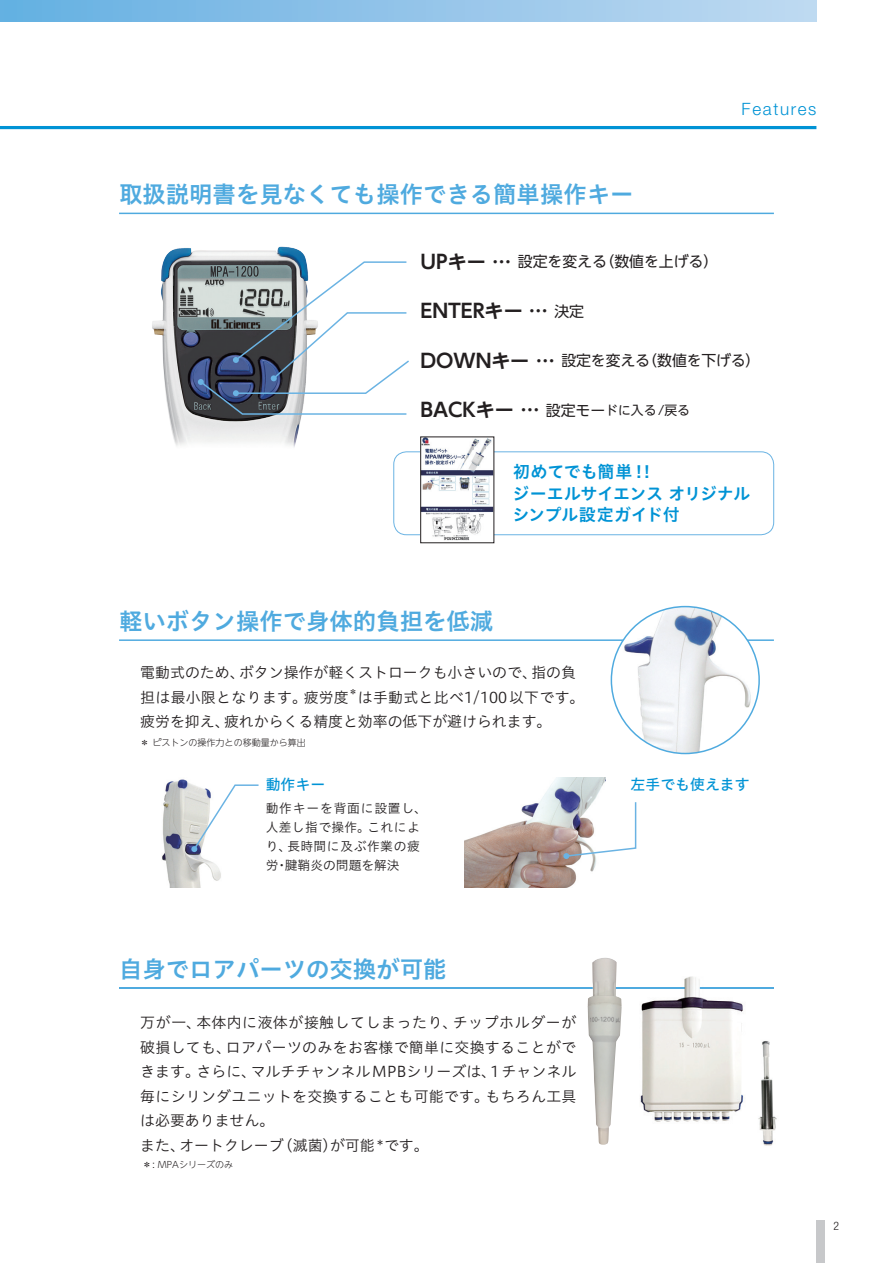
<style>
.page{position:relative;width:893px;height:1263px;background:#fff}
.page>*{position:absolute;margin:0;border:0;box-sizing:border-box;transform-origin:0 0}
.t1{font:23.4px "Hiragino UD Sans Std W6";color:#4faadf}
.t2{font:700 19.2px "UD Shin Go NT Pro De";color:#231f20}
.t3{font:16.95px/21.3px "Hiragino UD Sans Std W6";letter-spacing:-.015em;color:#0093d5}
.t4{font:300 16.95px "Helvetica Neue LT Std";letter-spacing:.1em;color:#0093d5}
.t5{font:14.85px/24.5px "Hiragino UD Sans Std W3";letter-spacing:.015em;color:#231f20}
.t6{font:14.85px "UD Shin Go NT Pro";letter-spacing:-.005em;color:#231f20}
.t7{font:14.85px "Hiragino UD Sans Std W5";color:#0093d5}
.t8{font:12.75px/19.2px "Hiragino UD Sans Std W3";letter-spacing:.035em;color:#231f20}
.t9{font:300 condensed 11.7px "Helvetica Neue LT Std";color:#231f20}
.t10{font:300 9px "UD Shin Go NT Pro";color:#231f20}
.t11{font:300 8.7px "UD Shin Go NT Pro";color:#231f20}
.s1{font-family:"UD Shin Go NT Pro De";font-weight:700;font-size:19.2px}
.s2{font-family:"UD Shin Go NT Pro";font-weight:400;font-size:14.85px}
.s3{font-family:"UD Shin Go NT Pro";font-weight:400;font-size:12.75px}
</style>
<div class="page">
<div style="left:816px;top:1220px;width:9px;height:43px;background:#c7c8ca"></div>
<hr style="left:0;top:126px;width:816px;height:3px;background:#0093d5">
<hr style="left:119px;top:213px;width:655px;height:1px;background:#4faadf">
<img style="left:162px;top:779px;width:59px;height:109px">
<img style="left:465px;top:777px;width:140px;height:111px">
<svg style="left:191px;top:784px;width:68px;height:68px"></svg>
<svg style="left:563px;top:801px;width:74px;height:58px"></svg>
<img style="left:152px;top:246px;width:154px;height:201px">
<svg style="left:198px;top:261px;width:211px;height:154px"></svg>
<hr style="left:119px;top:639px;width:655px;height:2px;background:#4faadf">
<img style="left:615px;top:607px;width:144px;height:146px">
<hr style="left:119px;top:987px;width:655px;height:2px;background:#4faadf">
<img style="left:587px;top:958px;width:35px;height:187px">
<div style="left:394px;top:452px;width:380px;height:83px;border:1px solid #6ab3e3;border-radius:13px"></div>
<img style="left:422px;top:439px;width:70px;height:102px">
<div style="left:420px;top:437px;width:74px;height:106px;border:1px solid #231f20"></div>
<img style="left:640px;top:976px;width:104px;height:146px">
<img style="left:640px;top:987px;width:104px;height:2px">
<img style="left:758px;top:1041px;width:19px;height:105px">
<div style="left:0;top:0;width:816px;height:21px;background:linear-gradient(to right,#64b0e2,#c0d9f1)"></div>
<h1 class="t1" style="left:119px;top:177px;width:516px">取扱説明書を見なくても操作できる簡単操作キー</h1>
<p class="t4" style="left:741px;top:98px;width:76px">Features</p>
<p class="t6" style="left:420px;top:249px;width:299px"><span class="s1">UPキー …</span> 設定を変える（数値を上げる）</p>
<p class="t2" style="left:420px;top:295px;width:165px">ENTERキー … <span class="s2">決定</span></p>
<p class="t6" style="left:420px;top:348px;width:341px"><span class="s1">DOWNキー …</span> 設定を変える（数値を下げる）</p>
<p class="t2" style="left:420px;top:394px;width:271px">BACKキー … <span class="s2">設定モー</span><span class="s3">ドに入る/戻る</span></p>
<p class="t3" style="left:512px;top:460px;width:239px">初めてでも簡単 !!<br>ジーエルサイエンス オリジナルシンプル設定ガイド付</p>
<h1 class="t1" style="left:119px;top:603px;width:376px">軽いボタン操作で身体的負担を低減</h1>
<p class="t5" style="left:140px;top:659px;width:437px">電動式のため、ボタン操作が軽くストロークも小さいので、指の負担は最小限となります。疲労度</p>
<p class="t11" style="left:349px;top:685px;width:10px">＊</p>
<p class="t5" style="left:140px;top:684px;width:446px;text-indent:218px">は手動式と比べ1/100以下です。疲労を抑え、疲れからくる精度と効率の低下が避けられます。</p>
<p class="t10" style="left:140px;top:735px;width:167px">＊ ピストンの操作力との移動量から算出</p>
<p class="t7" style="left:266px;top:773px;width:61px">動作キー</p>
<p class="t7" style="left:631px;top:773px;width:121px">左手でも使えます</p>
<p class="t8" style="left:266px;top:797px;width:163px">動作キーを背面に設置し、人差し指で操作。これにより、長時間に及ぶ作業の疲労・腱鞘炎の問題を解決</p>
<h1 class="t1" style="left:119px;top:951px;width:329px">自身でロアパーツの交換が可能</h1>
<p class="t5" style="left:140px;top:1010px;width:437px">万が一、本体内に液体が接触してしまったり、チップホルダーが破損しても、ロアパーツのみをお客様で簡単に交換することができます。さらに、マルチチャンネルMPBシリーズは、1チャンネル毎にシリンダユニットを交換することも可能です。もちろん工具は必要ありません。<br>また、オートクレーブ（滅菌）が可能*です。</p>
<p class="t10" style="left:142px;top:1158px;width:92px">＊: MPAシリーズのみ</p>
<p class="t9" style="left:833px;top:1219px;width:7px">2</p>
</div>
